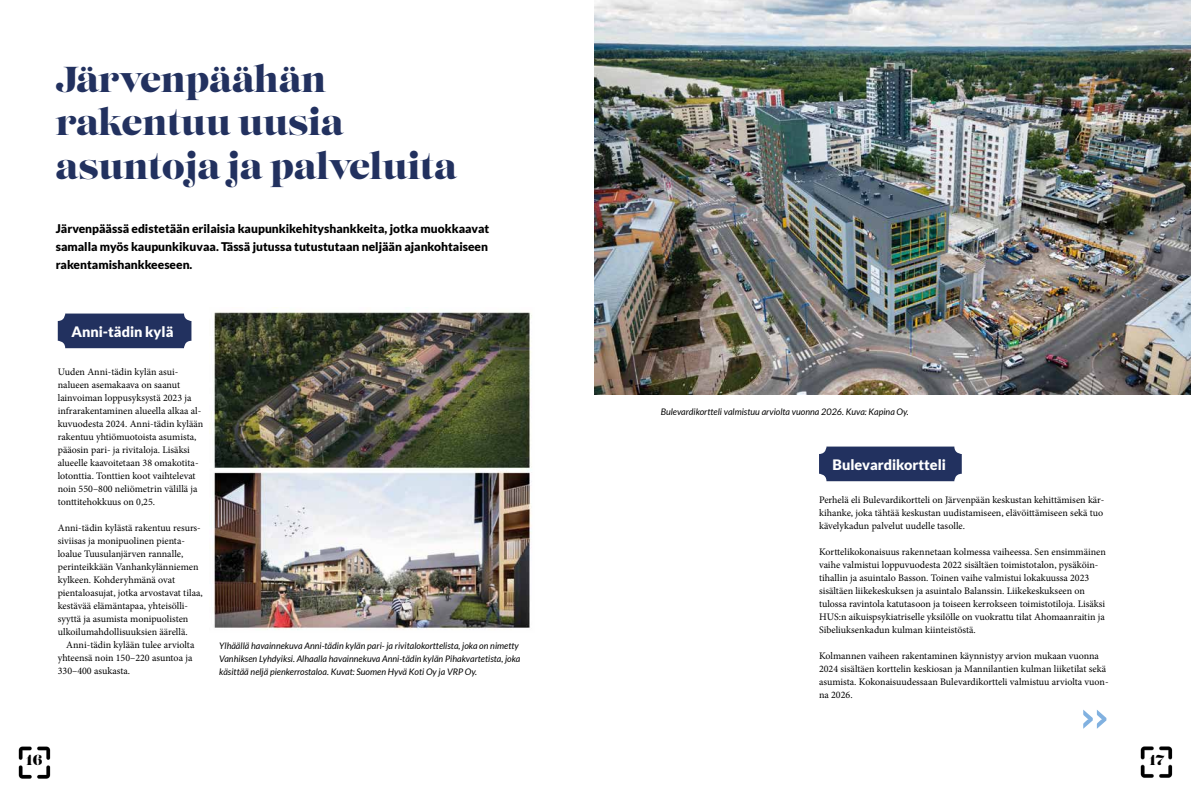
<style>
.page{position:relative;width:1191px;height:794px;background:#fff}
.page>*{position:absolute;margin:0;border:0;box-sizing:border-box;transform-origin:0 0}
.t1{font:35.9px/43.1px "Lust";color:#22315f}
.t2{font:14.5px "Lust";color:#000}
.t3{font:900 14.4px "Lato";color:#fff}
.t4{font:14.3px "Lust";color:#000}
.t5{font:900 12px/18px "Lato";color:#000;text-align:justify}
.t6{font:10px/13px "Minion Pro";color:#000}
.t7{font:italic 9px/13px "Lato";color:#000}
</style>
<div class="page">
<div style="left:58px;top:313px;width:133px;height:35px;background:#22315f;border-radius:7px"></div>
<img style="left:211px;top:312px;width:321px;height:318px">
<div style="left:819px;top:446px;width:142px;height:35px;background:#22315f;border-radius:7px"></div>
<svg style="left:1083px;top:710px;width:24px;height:19px"></svg>
<img style="left:595px;top:0;width:596px;height:394px">
<img style="left:1140px;top:746px;width:33px;height:32px">
<img style="left:18px;top:746px;width:33px;height:33px">
<h1 class="t1" style="left:56px;top:60px;width:403px">Järvenpäähän rakentuu uusia asuntoja ja palveluita</h1>
<p class="t5" style="left:56px;top:220px;width:435px">Järvenpäässä edistetään erilaisia kaupunkikehityshankkeita, jotka muokkaavat samalla myös kaupunkikuvaa. Tässä jutussa tutustutaan neljään ajankohtaiseen rakentamishankkeeseen.</p>
<h3 class="t3" style="left:71px;top:323px;width:104px">Anni-tädin kylä</h3>
<p class="t6" style="left:58px;top:365px;width:147px">Uuden Anni-tädin kylän asui&shy;nalueen asemakaava on saanut lainvoiman loppusyksystä 2023 ja infrarakentaminen alueella alkaa al&shy;kuvuodesta 2024. Anni-tädin kylään rakentuu yhtiömuotoista asumista, pääosin pari- ja rivitaloja. Lisäksi alueelle kaavoitetaan 38 omakotita&shy;lotonttia. Tonttien koot vaihtelevat noin 550–800 neliömetrin välillä ja tonttitehokkuus on 0,25.</p>
<p class="t6" style="left:58px;top:521px;width:146px">Anni-tädin kylästä rakentuu resurs&shy;siviisas ja monipuolinen pienta&shy;loalue Tuusulanjärven rannalle, perinteikkään Vanhankylänniemen kylkeen. Kohderyhmänä ovat pientaloasujat, jotka arvostavat tilaa, kestävää elämäntapaa, yhteisölli&shy;syyttä ja asumista monipuolisten ulkoilumahdollisuuksien äärellä.</p>
<p class="t6" style="left:58px;top:638px;width:138px;text-indent:8px">Anni-tädin kylään tulee arviolta yhteensä noin 150–220 asuntoa ja<br>330–400 asukasta.</p>
<p class="t7" style="left:219px;top:639px;width:303px">Ylhäällä havainnekuva Anni-tädin kylän pari- ja rivitalokorttelista, joka on nimetty<br>Vanhiksen Lyhdyiksi. Alhaalla havainnekuva Anni-tädin kylän Pihakvartetista, joka käsittää neljä pienkerrostaloa. Kuvat: Suomen Hyvä Koti Oy ja VRP Oy.</p>
<p class="t7" style="left:660px;top:405px;width:249px">Bulevardikortteli valmistuu arviolta vuonna 2026. Kuva: Kapina Oy.</p>
<h3 class="t3" style="left:832px;top:456px;width:115px">Bulevardikortteli</h3>
<p class="t6" style="left:819px;top:494px;width:287px;text-align:justify">Perhelä eli Bulevardikortteli on Järvenpään keskustan kehittämisen kär&shy;kihanke, joka tähtää keskustan uudistamiseen, elävöittämiseen sekä tuo kävelykadun palvelut uudelle tasolle.</p>
<p class="t6" style="left:819px;top:546px;width:288px">Korttelikokonaisuus rakennetaan kolmessa vaiheessa. Sen ensimmäinen vaihe valmistui loppuvuodesta 2022 sisältäen toimistotalon, pysäköin&shy;tihallin ja asuintalo Basson. Toinen vaihe valmistui lokakuussa 2023 sisältäen liikekeskuksen ja asuintalo Balanssin. Liikekeskukseen on tulossa ravintola katutasoon ja toiseen kerrokseen toimistotiloja. Lisäksi HUS:n aikuispsykiatriselle yksilölle on vuokrattu tilat Ahomaanraitin ja Sibeliuksenkadun kulman kiinteistöstä.</p>
<p class="t6" style="left:819px;top:650px;width:291px">Kolmannen vaiheen rakentaminen käynnistyy arvion mukaan vuonna 2024 sisältäen korttelin keskiosan ja Mannilantien kulman liiketilat sekä asumista. Kokonaisuudessaan Bulevardikortteli valmistuu arviolta vuon&shy;na 2026.</p>
<h2 class="t2" style="left:26px;top:751px;width:18px">16</h2>
<h3 class="t4" style="left:1149px;top:751px;width:16px">17</h3>
</div>
